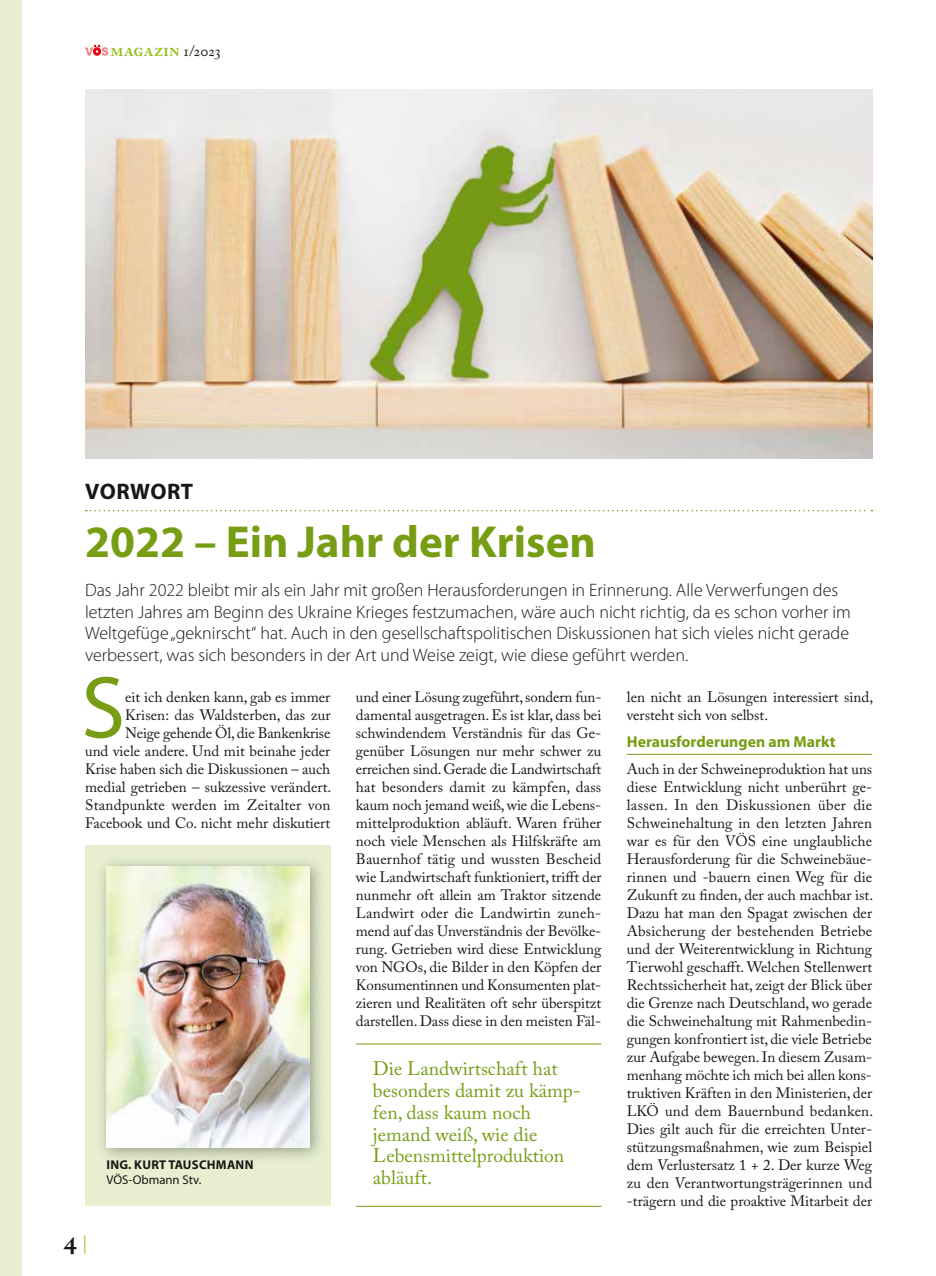
<style>
.page{position:relative;width:936px;height:1276px;background:#fff}
.page>*{position:absolute;margin:0;border:0;box-sizing:border-box;transform-origin:0 0}
.t1{font:88.95px "Myriad Pro";color:#779d15}
.t2{font:700 45px "Myriad Pro";color:#779d15}
.t3{font:700 27px "Adobe Caslon Pro";color:#181716}
.t4{font:700 22.5px "Myriad Pro";letter-spacing:.015em;color:#181716}
.t5{font:19.5px/21.8px "Adobe Caslon Pro";color:#779d15}
.t6{font:300 18px/21.6px "Myriad Pro";color:#181716}
.t7{font:600 18px "Adobe Caslon Pro";letter-spacing:.01em;color:#94c11a}
.t8{font:700 15.75px "Myriad Pro";color:#779d15}
.t9{font:15px/18px "Adobe Caslon Pro";color:#181716;text-align:justify}
.t10{font:700 12.75px "Myriad Pro";letter-spacing:.02em;color:#181716}
.t11{font:12.75px "Myriad Pro";color:#181716}
.s1{font-weight:400;font-size:15px;color:#181716}
.s2{font-weight:400;font-size:18px;color:#94c11a}
</style>
<div class="page">
<div style="left:0;top:0;width:21px;height:1276px;background:#e7efd0"></div>
<svg style="left:85px;top:45px;width:23px;height:11px"></svg>
<hr style="left:626px;top:754px;width:246px;height:1px;background:#779d15">
<svg style="left:86px;top:510px;width:786px;height:1px"></svg>
<div style="left:85px;top:845px;width:245px;height:360px;background:#e7efd0"></div>
<div style="left:94px;top:854px;width:233px;height:311px;background:#181716;opacity:.4"></div>
<img style="left:106px;top:866px;width:203px;height:281px">
<hr style="left:356px;top:1206px;width:245px;height:1px;background:#779d15">
<hr style="left:356px;top:1043px;width:245px;height:1px;background:#779d15">
<img style="left:85px;top:89px;width:787px;height:369px">
<p class="t7" style="left:110px;top:39px;width:112px">Magazin <span class="s1">1/2023</span></p>
<h3 class="t4" style="left:85px;top:479px;width:109px">VORWORT</h3>
<h2 class="t2" style="left:85px;top:517px;width:512px">2022 – Ein Jahr der Krisen</h2>
<p class="t6" style="left:85px;top:579px;width:767px">Das Jahr 2022 bleibt mir als ein Jahr mit großen Herausforderungen in Erinnerung. Alle Verwerfungen des letzten Jahres am Beginn des Ukraine Krieges festzumachen, wäre auch nicht richtig, da es schon vorher im Weltgefüge „geknirscht“ hat. Auch in den gesellschaftspolitischen Diskussionen hat sich vieles nicht gerade verbessert, was sich besonders in der Art und Weise zeigt, wie diese geführt werden.</p>
<h1 class="t1" style="left:81px;top:659px;width:45px">S</h1>
<p class="t9" style="left:85px;top:687px;width:248px;text-align:right">eit ich denken kann, gab es immer Krisen: das Waldsterben, das zur<br>Neige gehende Öl, die Bankenkrise<br>und viele andere. Und mit beinahe jeder Krise haben sich die Diskussionen – auch medial getrieben – sukzessive verändert.<br>Standpunkte werden im Zeitalter von Facebook und Co. nicht mehr diskutiert</p>
<p class="t9" style="left:356px;top:687px;width:247px">und einer Lösung zugeführt, sondern fun&shy;damental ausgetragen. Es ist klar, dass bei schwindendem Verständnis für das Ge&shy;genüber Lösungen nur mehr schwer zu erreichen sind. Gerade die Landwirtschaft hat besonders damit zu kämpfen, dass kaum noch jemand weiß, wie die Lebens&shy;mittelproduktion abläuft. Waren früher noch viele Menschen als Hilfskräfte am Bauernhof tätig und wussten Bescheid wie Landwirtschaft funktioniert, trifft der nunmehr oft allein am Traktor sitzende Landwirt oder die Landwirtin zuneh&shy;mend auf das Unverständnis der Bevölke&shy;rung. Getrieben wird diese Entwicklung von NGOs, die Bilder in den Köpfen der Konsumentinnen und Konsumenten plat&shy;zieren und Realitäten oft sehr überspitzt darstellen. Dass diese in den meisten Fäl-</p>
<p class="t9" style="left:626px;top:687px;width:248px">len nicht an Lösungen interessiert sind, versteht sich von selbst.</p>
<p class="t8" style="left:626px;top:732px;width:210px">Herausforderungen am Markt</p>
<p class="t9" style="left:626px;top:759px;width:248px">Auch in der Schweineproduktion hat uns diese Entwicklung nicht unberührt ge&shy;lassen. In den Diskussionen über die Schweinehaltung in den letzten Jahren war es für den VÖS eine unglaubliche Herausforderung für die Schweinebäue&shy;rinnen und -bauern einen Weg für die Zukunft zu finden, der auch machbar ist.<br>Dazu hat man den Spagat zwischen der Absicherung der bestehenden Betriebe und der Weiterentwicklung in Richtung Tierwohl geschafft. Welchen Stellenwert Rechtssicherheit hat, zeigt der Blick über die Grenze nach Deutschland, wo gerade die Schweinehaltung mit Rahmenbedin&shy;gungen konfrontiert ist, die viele Betriebe zur Aufgabe bewegen. In diesem Zusam&shy;menhang möchte ich mich bei allen kons&shy;truktiven Kräften in den Ministerien, der LKÖ und dem Bauernbund bedanken.<br>Dies gilt auch für die erreichten Unter&shy;stützungsmaßnahmen, wie zum Beispiel dem Verlustersatz 1 + 2. Der kurze Weg zu den Verantwortungsträgerinnen und -trägern und die proaktive Mitarbeit der</p>
<h3 class="t5" style="left:373px;top:1057px;width:209px">Die Landwirtschaft hat besonders damit zu kämp&shy;fen, dass kaum noch jemand weiß, wie die<br>Lebensmittelproduktion abläuft.</h3>
<p class="t10" style="left:106px;top:1157px;width:148px">ING. KURT TAUSCHMANN</p>
<p class="t11" style="left:106px;top:1173px;width:96px">VÖS-Obmann Stv.</p>
<h3 class="t3" style="left:64px;top:1224px;width:25px">4 <span class="s2">|</span></h3>
</div>
